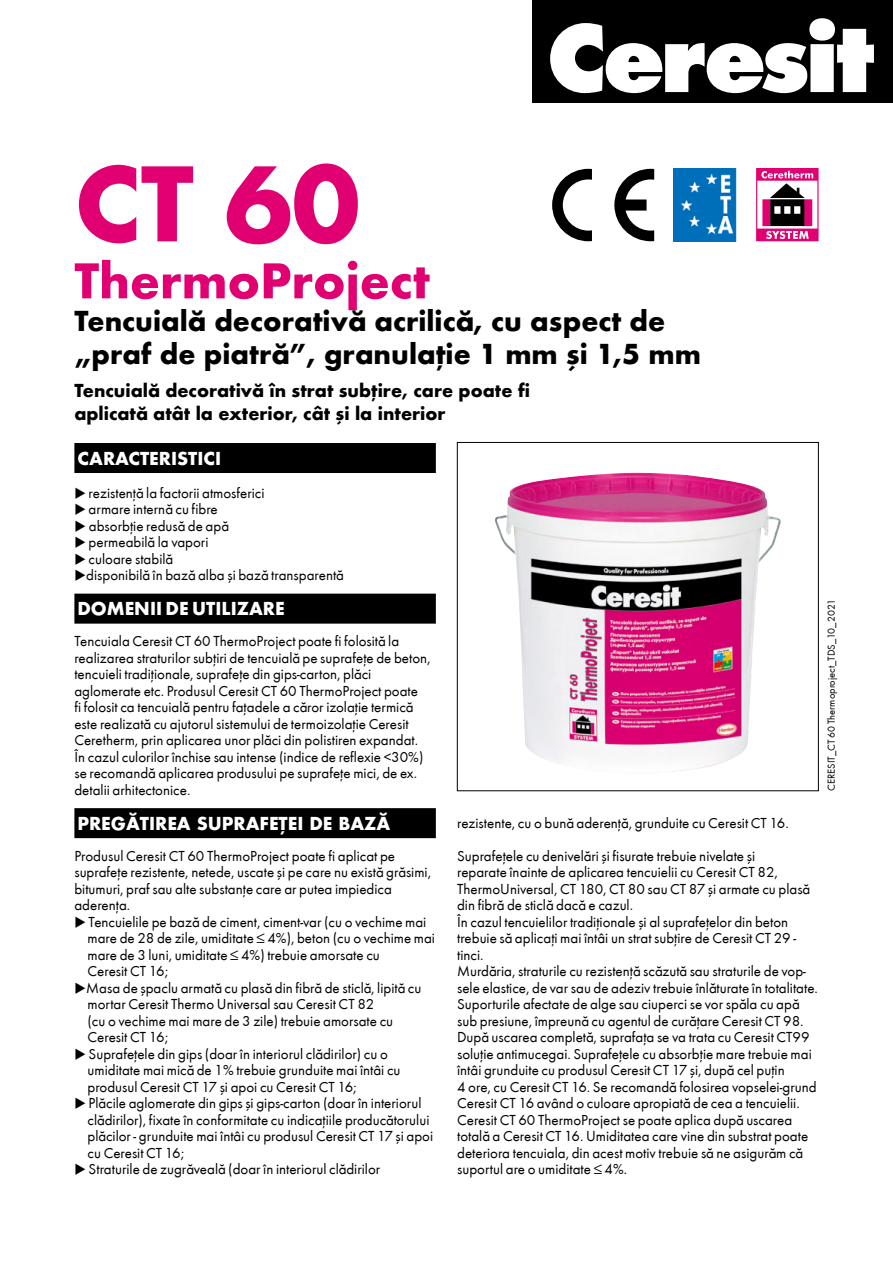
<style>
.page{position:relative;width:893px;height:1263px;background:#fff}
.page>*{position:absolute;margin:0;border:0;box-sizing:border-box;transform-origin:0 0}
.t1{font:700 112.5px "Futura TEE";color:#e10071}
.t2{font:700 52.5px "Futura TEE";color:#e10071}
.t3{font:700 30px/33px "Futura TEE";color:#000}
.t4{font:700 19.5px/23.4px "Futura TEE";color:#000}
.t5{font:700 19.5px "Futura TEE";color:#fff}
.t6{font:15px/16.5px "Futura TEE";color:#000}
.t7{font:10.5px "Futura TEE";color:#000}
</style>
<div class="page">
<div style="left:74px;top:443px;width:362px;height:30px;background:#000"></div>
<div style="left:74px;top:594px;width:362px;height:30px;background:#000"></div>
<div style="left:74px;top:808px;width:362px;height:30px;background:#000"></div>
<div style="left:457px;top:442px;width:362px;height:349px;border:1px solid #000"></div>
<svg style="left:756px;top:168px;width:63px;height:73px"></svg>
<svg style="left:552px;top:169px;width:40px;height:72px"></svg>
<svg style="left:614px;top:169px;width:40px;height:72px"></svg>
<img style="left:674px;top:168px;width:63px;height:73px">
<img style="left:495px;top:473px;width:286px;height:300px">
<div style="left:533px;top:0;width:360px;height:103px;background:#000"></div>
<svg style="left:550px;top:18px;width:324px;height:75px"></svg>
<h1 class="t1" style="left:74px;top:133px;width:287px">CT 60</h1>
<h2 class="t2" style="left:74px;top:248px;width:357px">ThermoProject</h2>
<h3 class="t3" style="left:74px;top:304px;width:628px">Tencuială decorativă acrilică, cu aspect de „praf de piatră”, granulație 1 mm și 1,5 mm</h3>
<h3 class="t4" style="left:74px;top:378px;width:457px">Tencuială decorativă în strat subțire, care poate fi aplicată atât la exterior, cât și la interior</h3>
<h3 class="t5" style="left:77px;top:446px;width:145px">CARACTERISTICI</h3>
<p class="t6" style="left:86px;top:484px;width:259px">rezistență la factorii atmosferici<br>armare internă cu fibre<br>absorbție redusă de apă<br>permeabilă la vapori<br>culoare stabilă<br>disponibilă în bază alba și bază transparentă</p>
<h3 class="t5" style="left:77px;top:596px;width:209px">DOMENII DE UTILIZARE</h3>
<p class="t6" style="left:74px;top:633px;width:358px">Tencuiala Ceresit CT 60 ThermoProject poate fi folosită la realizarea straturilor subțiri de tencuială pe suprafețe de beton, tencuieli tradiționale, suprafețe din gips-carton, plăci aglomerate etc. Produsul Ceresit CT 60 ThermoProject poate<br>fi folosit ca tencuială pentru fațadele a căror izolație termică este realizată cu ajutorul sistemului de termoizolație Ceresit Ceretherm, prin aplicarea unor plăci din polistiren expandat.<br>În cazul culorilor închise sau intense (indice de reflexie &lt;30%) se recomandă aplicarea produsului pe suprafețe mici, de ex. detalii arhitectonice.</p>
<h3 class="t5" style="left:77px;top:811px;width:315px">PREGĂTIREA SUPRAFEȚEI DE BAZĂ</h3>
<p class="t6" style="left:74px;top:847px;width:358px">Produsul Ceresit CT 60 ThermoProject poate fi aplicat pe suprafețe rezistente, netede, uscate și pe care nu există grăsimi, bitumuri, praf sau alte substanțe care ar putea impiedica aderența.</p>
<p class="t6" style="left:86px;top:913px;width:350px">Tencuielile pe bază de ciment, ciment-var (cu o vechime mai mare de 28 de zile, umiditate ≤ 4%), beton (cu o vechime mai mare de 3 luni, umiditate ≤ 4%) trebuie amorsate cu<br>Ceresit CT 16;<br>Masa de șpaclu armată cu plasă din fibră de sticlă, lipită cu mortar Ceresit Thermo Universal sau Ceresit CT 82<br>(cu o vechime mai mare de 3 zile) trebuie amorsate cu Ceresit CT 16;<br>Suprafețele din gips (doar în interiorul clădirilor) cu o umiditate mai mică de 1% trebuie grunduite mai întâi cu produsul Ceresit CT 17 și apoi cu Ceresit CT 16;<br>Plăcile aglomerate din gips și gips-carton (doar în interiorul clădirilor), fixate în conformitate cu indicațiile producătorului plăcilor - grunduite mai întâi cu produsul Ceresit CT 17 și apoi cu Ceresit CT 16;<br>Straturile de zugrăveală (doar în interiorul clădirilor</p>
<p class="t7" style="left:825px;top:791px;width:193px;rotate:-90deg">CERESIT_CT 60 Thermoproject_TDS_10_2021</p>
<p class="t6" style="left:457px;top:814px;width:333px">rezistente, cu o bună aderență, grunduite cu Ceresit CT 16.</p>
<p class="t6" style="left:457px;top:847px;width:362px">Suprafețele cu denivelări și fisurate trebuie nivelate și<br>reparate înainte de aplicarea tencuielii cu Ceresit CT 82, ThermoUniversal, CT 180, CT 80 sau CT 87 și armate cu plasă din fibră de sticlă dacă e cazul.<br>În cazul tencuielilor tradiționale și al suprafețelor din beton trebuie să aplicați mai întâi un strat subțire de Ceresit CT 29 - tinci.<br>Murdăria, straturile cu rezistență scăzută sau straturile de vop&shy;sele elastice, de var sau de adeziv trebuie înlăturate în totalitate.<br>Suporturile afectate de alge sau ciuperci se vor spăla cu apă sub presiune, împreună cu agentul de curățare Ceresit CT 98.<br>După uscarea completă, suprafața se va trata cu Ceresit CT99 soluție antimucegai. Suprafețele cu absorbție mare trebuie mai întâi grunduite cu produsul Ceresit CT 17 și, după cel puțin<br>4 ore, cu Ceresit CT 16. Se recomandă folosirea vopselei-grund Ceresit CT 16 având o culoare apropiată de cea a tencuielii.<br>Ceresit CT 60 ThermoProject se poate aplica după uscarea totală a Ceresit CT 16. Umiditatea care vine din substrat poate deteriora tencuiala, din acest motiv trebuie să ne asigurăm că suportul are o umiditate ≤ 4%.</p>
</div>
